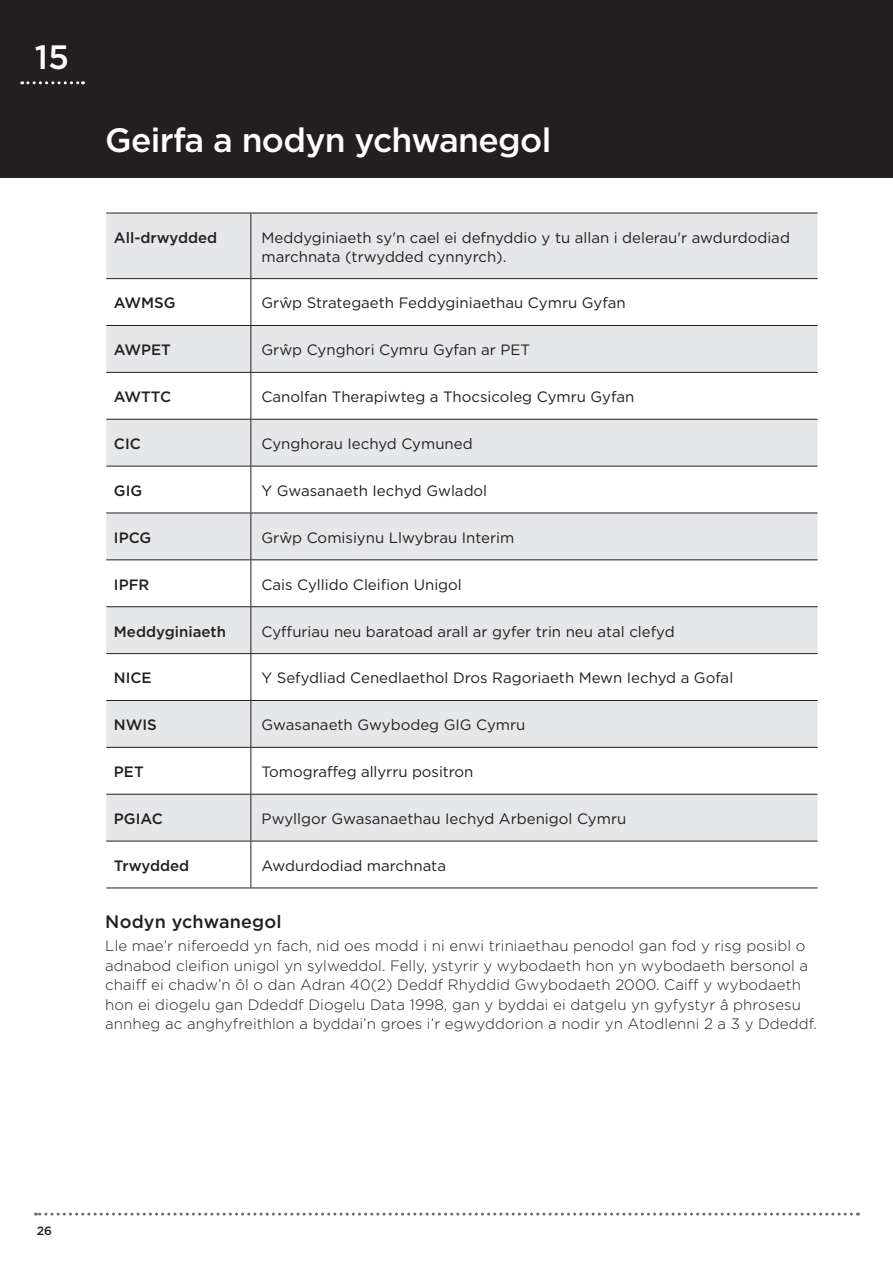
<style>
.page{position:relative;width:893px;height:1263px;background:#fff}
.page>*{position:absolute;margin:0;border:0;box-sizing:border-box;transform-origin:0 0}
.t1{font:500 33.75px "Gotham";letter-spacing:-.02em;color:#fff}
.t2{font:500 18px "Gotham";letter-spacing:.01em;color:#231f20}
.t3{font:15px/18.8px "Gotham";color:#231f20}
.t4{font:300 15px/19.5px "Gotham";letter-spacing:.005em;color:#231f20}
.t5{font:500 15px "Gotham";color:#231f20}
.t6{font:500 12px "Gotham";color:#231f20}
</style>
<div class="page">
<div style="left:0;top:0;width:893px;height:178px;background:#231f20"></div>
<svg style="left:22px;top:81px;width:62px;height:3px"></svg>
<svg style="left:106px;top:214px;width:712px;height:627px;fill:#e6e7e9"></svg>
<hr style="left:250px;top:213px;width:1px;height:65px;background:#231f20">
<hr style="left:250px;top:279px;width:1px;height:46px;background:#231f20">
<hr style="left:250px;top:326px;width:1px;height:46px;background:#231f20">
<hr style="left:250px;top:373px;width:1px;height:46px;background:#231f20">
<hr style="left:250px;top:420px;width:1px;height:46px;background:#231f20">
<hr style="left:250px;top:466px;width:1px;height:47px;background:#231f20">
<hr style="left:250px;top:513px;width:1px;height:46px;background:#231f20">
<hr style="left:250px;top:560px;width:1px;height:46px;background:#231f20">
<hr style="left:250px;top:607px;width:1px;height:46px;background:#231f20">
<hr style="left:250px;top:654px;width:1px;height:46px;background:#231f20">
<hr style="left:250px;top:701px;width:1px;height:46px;background:#231f20">
<hr style="left:250px;top:748px;width:1px;height:46px;background:#231f20">
<hr style="left:250px;top:794px;width:1px;height:47px;background:#231f20">
<hr style="left:250px;top:841px;width:1px;height:46px;background:#231f20">
<hr style="left:106px;top:213px;width:145px;height:1px;background:#231f20">
<hr style="left:251px;top:213px;width:567px;height:1px;background:#231f20">
<hr style="left:106px;top:278px;width:145px;height:1px;background:#231f20">
<hr style="left:251px;top:278px;width:567px;height:1px;background:#231f20">
<hr style="left:106px;top:325px;width:145px;height:1px;background:#231f20">
<hr style="left:251px;top:325px;width:567px;height:1px;background:#231f20">
<hr style="left:106px;top:372px;width:145px;height:1px;background:#231f20">
<hr style="left:251px;top:372px;width:567px;height:1px;background:#231f20">
<hr style="left:106px;top:419px;width:145px;height:1px;background:#231f20">
<hr style="left:251px;top:419px;width:567px;height:1px;background:#231f20">
<hr style="left:106px;top:466px;width:145px;height:1px;background:#231f20">
<hr style="left:251px;top:466px;width:567px;height:1px;background:#231f20">
<hr style="left:106px;top:513px;width:145px;height:1px;background:#231f20">
<hr style="left:251px;top:513px;width:567px;height:1px;background:#231f20">
<hr style="left:106px;top:559px;width:145px;height:1px;background:#231f20">
<hr style="left:251px;top:559px;width:567px;height:1px;background:#231f20">
<hr style="left:106px;top:606px;width:145px;height:1px;background:#231f20">
<hr style="left:251px;top:606px;width:567px;height:1px;background:#231f20">
<hr style="left:106px;top:653px;width:145px;height:1px;background:#231f20">
<hr style="left:251px;top:653px;width:567px;height:1px;background:#231f20">
<hr style="left:106px;top:700px;width:145px;height:1px;background:#231f20">
<hr style="left:251px;top:700px;width:567px;height:1px;background:#231f20">
<hr style="left:106px;top:747px;width:145px;height:1px;background:#231f20">
<hr style="left:251px;top:747px;width:567px;height:1px;background:#231f20">
<hr style="left:106px;top:794px;width:145px;height:1px;background:#231f20">
<hr style="left:251px;top:794px;width:567px;height:1px;background:#231f20">
<hr style="left:106px;top:841px;width:145px;height:1px;background:#231f20">
<hr style="left:251px;top:841px;width:567px;height:1px;background:#231f20">
<hr style="left:106px;top:887px;width:145px;height:1px;background:#231f20">
<hr style="left:251px;top:887px;width:567px;height:1px;background:#231f20">
<svg style="left:36px;top:1212px;width:815px;height:3px"></svg>
<p class="t1" style="left:35px;top:35px;width:36px">15</p>
<p class="t1" style="left:105px;top:118px;width:447px">Geirfa a nodyn ychwanegol</p>
<p class="t5" style="left:114px;top:228px;width:105px">All-drwydded</p>
<p class="t3" style="left:261px;top:228px;width:530px">Meddyginiaeth sy'n cael ei defnyddio y tu allan i delerau'r awdurdodiad marchnata (trwydded cynnyrch).</p>
<p class="t5" style="left:114px;top:293px;width:63px">AWMSG</p>
<p class="t3" style="left:261px;top:293px;width:366px">Grŵp Strategaeth Feddyginiaethau Cymru Gyfan</p>
<p class="t5" style="left:114px;top:340px;width:59px">AWPET</p>
<p class="t3" style="left:261px;top:340px;width:270px">Grŵp Cynghori Cymru Gyfan ar PET</p>
<p class="t5" style="left:114px;top:387px;width:59px">AWTTC</p>
<p class="t3" style="left:261px;top:387px;width:374px">Canolfan Therapiwteg a Thocsicoleg Cymru Gyfan</p>
<p class="t5" style="left:114px;top:434px;width:28px">CIC</p>
<p class="t3" style="left:261px;top:434px;width:213px">Cynghorau Iechyd Cymuned</p>
<p class="t5" style="left:114px;top:481px;width:30px">GIG</p>
<p class="t3" style="left:261px;top:481px;width:227px">Y Gwasanaeth Iechyd Gwladol</p>
<p class="t5" style="left:114px;top:528px;width:39px">IPCG</p>
<p class="t3" style="left:261px;top:528px;width:254px">Grŵp Comisiynu Llwybrau Interim</p>
<p class="t5" style="left:114px;top:575px;width:37px">IPFR</p>
<p class="t3" style="left:261px;top:575px;width:202px">Cais Cyllido Cleifion Unigol</p>
<p class="t5" style="left:114px;top:621px;width:114px">Meddyginiaeth</p>
<p class="t3" style="left:261px;top:622px;width:415px">Cyffuriau neu baratoad arall ar gyfer trin neu atal clefyd</p>
<p class="t5" style="left:114px;top:668px;width:39px">NICE</p>
<p class="t3" style="left:261px;top:668px;width:473px">Y Sefydliad Cenedlaethol Dros Ragoriaeth Mewn Iechyd a Gofal</p>
<p class="t5" style="left:114px;top:715px;width:44px">NWIS</p>
<p class="t3" style="left:261px;top:715px;width:265px">Gwasanaeth Gwybodeg GIG Cymru</p>
<p class="t5" style="left:114px;top:762px;width:31px">PET</p>
<p class="t3" style="left:261px;top:762px;width:213px">Tomograffeg allyrru positron</p>
<p class="t5" style="left:114px;top:809px;width:50px">PGIAC</p>
<p class="t3" style="left:261px;top:809px;width:366px">Pwyllgor Gwasanaethau Iechyd Arbenigol Cymru</p>
<p class="t5" style="left:114px;top:856px;width:77px">Trwydded</p>
<p class="t3" style="left:261px;top:856px;width:186px">Awdurdodiad marchnata</p>
<p class="t2" style="left:105px;top:909px;width:178px">Nodyn ychwanegol</p>
<p class="t4" style="left:105px;top:936px;width:713px">Lle mae’r niferoedd yn fach, nid oes modd i ni enwi triniaethau penodol gan fod y risg posibl o adnabod cleifion unigol yn sylweddol. Felly, ystyrir y wybodaeth hon yn wybodaeth bersonol a chaiff ei chadw’n ôl o dan Adran 40(2) Deddf Rhyddid Gwybodaeth 2000. Caiff y wybodaeth hon ei diogelu gan Ddeddf Diogelu Data 1998, gan y byddai ei datgelu yn gyfystyr â phrosesu annheg ac anghyfreithlon a byddai’n groes i’r egwyddorion a nodir yn Atodlenni 2 a 3 y Ddeddf.</p>
<p class="t6" style="left:37px;top:1223px;width:17px">26</p>
</div>
